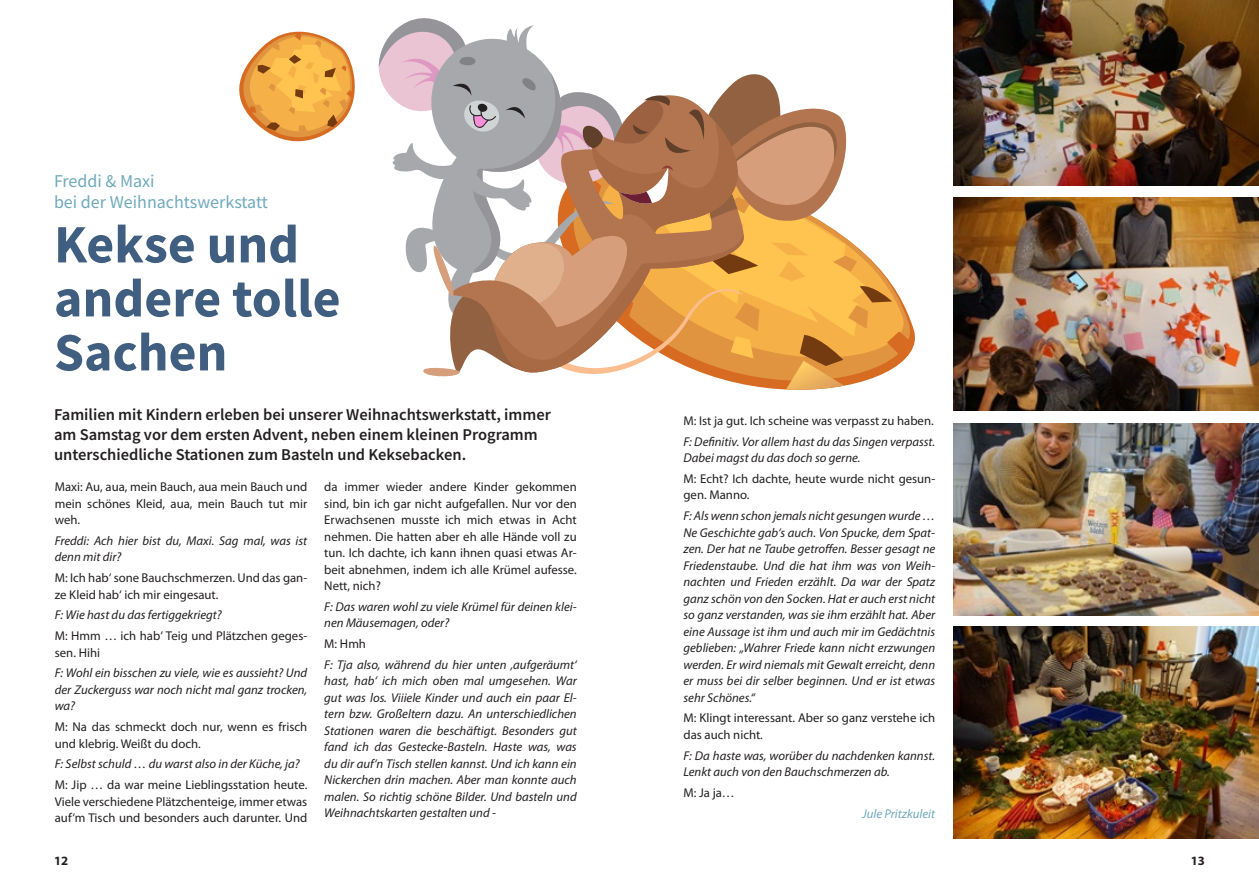
<style>
.page{position:relative;width:1259px;height:893px;background:#fff}
.page>*{position:absolute;margin:0;border:0;box-sizing:border-box;transform-origin:0 0}
.t1{font:700 54px/54px "Source Sans Pro";color:#405e7f}
.t2{font:18px/21.6px "Source Sans Pro";color:#6fa9bb}
.t3{font:600 16.5px/19.8px "Source Sans Pro";color:#231f20}
.t4{font:italic 12.75px/16.5px "Myriad Pro";color:#231f20}
.t5{font:12.75px/16.5px "Myriad Pro";color:#231f20}
.t6{font:italic 12.75px "Myriad Pro";color:#6fa9bb}
.t7{font:700 12.75px "Myriad Pro";color:#231f20}
</style>
<div class="page">
<img style="left:953px;top:0;width:306px;height:186px">
<img style="left:953px;top:198px;width:306px;height:212px">
<img style="left:953px;top:627px;width:306px;height:212px">
<img style="left:953px;top:423px;width:306px;height:192px">
<svg style="left:379px;top:18px;width:531px;height:372px"></svg>
<svg style="left:239px;top:31px;width:116px;height:111px"></svg>
<h2 class="t2" style="left:54px;top:170px;width:215px">Freddi &amp; Maxi<br>bei der Weihnachtswerkstatt</h2>
<h1 class="t1" style="left:54px;top:217px;width:288px">Kekse und andere tolle<br>Sachen</h1>
<p class="t3" style="left:54px;top:404px;width:498px">Familien mit Kindern erleben bei unserer Weihnachtswerkstatt, immer am Samstag vor dem ersten Advent, neben einem kleinen Programm unterschiedliche Stationen zum Basteln und Keksebacken.</p>
<p class="t5" style="left:55px;top:478px;width:254px;text-align:justify">Maxi: Au, aua, mein Bauch, aua mein Bauch und mein schönes Kleid, aua, mein Bauch tut mir weh.</p>
<p class="t4" style="left:55px;top:532px;width:254px">Freddi: Ach hier bist du, Maxi. Sag mal, was ist denn mit dir?</p>
<p class="t5" style="left:55px;top:569px;width:254px">M: Ich hab‘ sone Bauchschmerzen. Und das gan&shy;ze Kleid hab‘ ich mir eingesaut.</p>
<p class="t4" style="left:55px;top:607px;width:168px">F: Wie hast du das fertiggekriegt?</p>
<p class="t5" style="left:55px;top:627px;width:254px">M: Hmm … ich hab‘ Teig und Plätzchen geges&shy;sen. Hihi</p>
<p class="t4" style="left:55px;top:665px;width:254px;text-align:justify">F: Wohl ein bisschen zu viele, wie es aussieht? Und der Zuckerguss war noch nicht mal ganz trocken, wa?</p>
<p class="t5" style="left:55px;top:718px;width:254px">M: Na das schmeckt doch nur, wenn es frisch und klebrig. Weißt du doch.</p>
<p class="t4" style="left:55px;top:756px;width:246px">F: Selbst schuld … du warst also in der Küche, ja?</p>
<p class="t5" style="left:55px;top:776px;width:254px;text-align:justify">M: Jip … da war meine Lieblingsstation heute.<br>Viele verschiedene Plätzchenteige, immer etwas auf‘m Tisch und besonders auch darunter. Und</p>
<p class="t5" style="left:324px;top:478px;width:254px;text-align:justify">da immer wieder andere Kinder gekommen sind, bin ich gar nicht aufgefallen. Nur vor den Erwachsenen musste ich mich etwas in Acht nehmen. Die hatten aber eh alle Hände voll zu tun. Ich dachte, ich kann ihnen quasi etwas Ar&shy;beit abnehmen, indem ich alle Krümel aufesse.<br>Nett, nich?</p>
<p class="t4" style="left:324px;top:598px;width:254px">F: Das waren wohl zu viele Krümel für deinen klei&shy;nen Mäusemagen, oder?</p>
<p class="t5" style="left:324px;top:635px;width:43px">M: Hmh</p>
<p class="t4" style="left:324px;top:656px;width:254px;text-align:justify">F: Tja also, während du hier unten ‚aufgeräumt‘ hast, hab‘ ich mich oben mal umgesehen. War gut was los. Viiiele Kinder und auch ein paar El&shy;tern bzw. Großeltern dazu. An unterschiedlichen Stationen waren die beschäftigt. Besonders gut fand ich das Gestecke-Basteln. Haste was, was du dir auf‘n Tisch stellen kannst. Und ich kann ein Nickerchen drin machen. Aber man konnte auch malen. So richtig schöne Bilder. Und basteln und Weihnachtskarten gestalten und -</p>
<p class="t5" style="left:683px;top:412px;width:252px">M: Ist ja gut. Ich scheine was verpasst zu haben.</p>
<p class="t4" style="left:683px;top:433px;width:253px">F: Definitiv. Vor allem hast du das Singen verpasst.<br>Dabei magst du das doch so gerne.</p>
<p class="t5" style="left:683px;top:470px;width:253px">M: Echt? Ich dachte, heute wurde nicht gesun&shy;gen. Manno.</p>
<p class="t4" style="left:683px;top:507px;width:253px;text-align:justify">F: Als wenn schon jemals nicht gesungen wurde … Ne Geschichte gab‘s auch. Von Spucke, dem Spat&shy;zen. Der hat ne Taube getroffen. Besser gesagt ne Friedenstaube. Und die hat ihm was von Weih&shy;nachten und Frieden erzählt. Da war der Spatz ganz schön von den Socken. Hat er auch erst nicht so ganz verstanden, was sie ihm erzählt hat. Aber eine Aussage ist ihm und auch mir im Gedächtnis geblieben: „Wahrer Friede kann nicht erzwungen werden. Er wird niemals mit Gewalt erreicht, denn er muss bei dir selber beginnen. Und er ist etwas sehr Schönes.“</p>
<p class="t5" style="left:683px;top:710px;width:253px">M: Klingt interessant. Aber so ganz verstehe ich das auch nicht.</p>
<p class="t4" style="left:683px;top:747px;width:253px">F: Da haste was, worüber du nachdenken kannst.<br>Lenkt auch von den Bauchschmerzen ab.</p>
<p class="t5" style="left:683px;top:784px;width:53px">M: Ja ja…</p>
<p class="t6" style="left:862px;top:806px;width:75px">Jule Pritzkuleit</p>
<p class="t7" style="left:54px;top:852px;width:16px">12</p>
<p class="t7" style="left:1190px;top:852px;width:16px">13</p>
</div>
